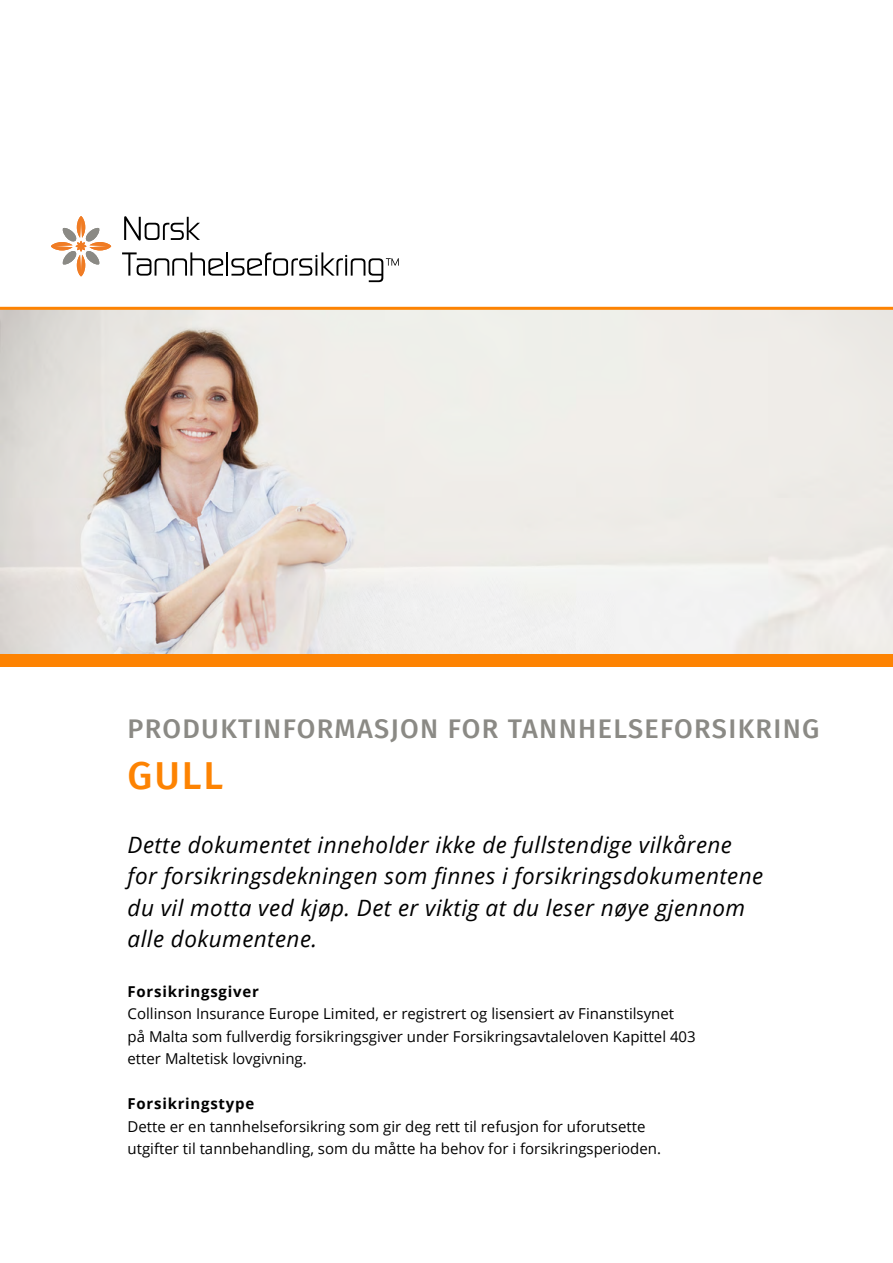
<style>
.page{position:relative;width:893px;height:1263px;background:#fff}
.page>*{position:absolute;margin:0;border:0;box-sizing:border-box;transform-origin:0 0}
.t1{font:500 39px "Fira Sans";color:#fd8302}
.t2{font:500 27px "Fira Sans";letter-spacing:.05em;color:#8b8a85}
.t3{font:italic 22.5px/31.5px "Open Sans";letter-spacing:.02em;color:#000}
.t4{font:15px/22.5px "Open Sans";color:#000}
.t5{font:700 15px "Open Sans";letter-spacing:.05em;color:#000}
</style>
<div class="page">
<img style="left:0;top:310px;width:893px;height:344px">
<div style="left:0;top:654px;width:893px;height:12px;background:#fd8302"></div>
<hr style="left:0;top:307px;width:893px;height:3px;background:#fd8302">
<svg style="left:124px;top:216px;width:76px;height:25px"></svg>
<svg style="left:122px;top:252px;width:101px;height:24px"></svg>
<hr style="left:226px;top:252px;width:2px;height:24px;background:#000">
<svg style="left:51px;top:216px;width:60px;height:60px"></svg>
<svg style="left:231px;top:252px;width:168px;height:30px"></svg>
<h2 class="t2" style="left:128px;top:706px;width:693px">PRODUKTINFORMASJON FOR TANNHELSEFORSIKRING</h2>
<h1 class="t1" style="left:128px;top:744px;width:97px">GULL</h1>
<h3 class="t3" style="left:128px;top:828px;width:637px">Dette dokumentet inneholder ikke de fullstendige vilkårene for forsikringsdekningen som finnes i forsikringsdokumentene du vil motta ved kjøp. Det er viktig at du leser nøye gjennom alle dokumentene.</h3>
<p class="t5" style="left:128px;top:981px;width:133px">Forsikringsgiver</p>
<p class="t4" style="left:128px;top:1002px;width:570px">Collinson Insurance Europe Limited, er registrert og lisensiert av Finanstilsynet<br>på Malta som fullverdig forsikringsgiver under Forsikringsavtaleloven Kapittel 403 etter Maltetisk lovgivning.</p>
<p class="t5" style="left:128px;top:1093px;width:128px">Forsikringstype</p>
<p class="t4" style="left:128px;top:1115px;width:535px">Dette er en tannhelseforsikring som gir deg rett til refusjon for uforutsette utgifter til tannbehandling, som du måtte ha behov for i forsikringsperioden.</p>
</div>
